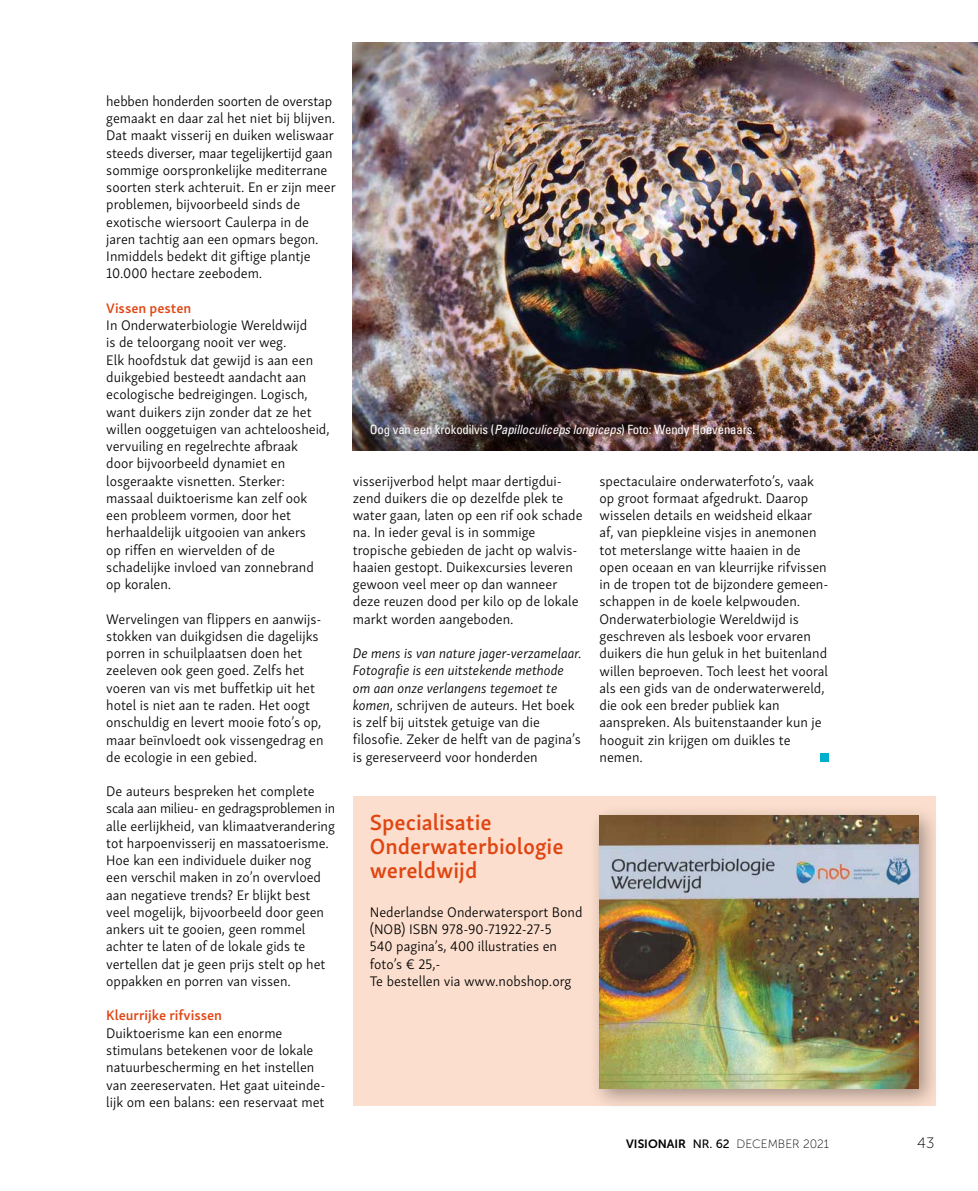
<style>
.page{position:relative;width:978px;height:1191px;background:#fff}
.page>*{position:absolute;margin:0;border:0;box-sizing:border-box;transform-origin:0 0}
.t1{font:600 22.5px/24px "Skolar Sans";color:#e04512}
.t2{font:15px "Museo Sans 100";color:#000}
.t3{font:300 14.25px/17.2px "Skolar Sans";color:#000}
.t4{font:600 14.25px "Skolar Sans";color:#e04512}
.t5{font:condensed 12.75px "Univers LT Std";letter-spacing:-.01em;color:#fff}
.t6{font:12px "Museo Sans 100";color:#000}
.s1{font-style:italic}
.s2{font-family:"Museo Sans 700"}
.s3{font-family:"Museo Sans 500"}
</style>
<div class="page">
<img style="left:353px;top:43px;width:625px;height:408px">
<div style="left:821px;top:753px;width:8px;height:8px;background:#00afcb"></div>
<div style="left:353px;top:796px;width:582px;height:310px;background:#fbdecd"></div>
<div style="left:588px;top:803px;width:353px;height:308px;background:#000;opacity:.35"></div>
<img style="left:600px;top:815px;width:318px;height:273px">
<p class="t3" style="left:106px;top:91px;width:231px">hebben honderden soorten de overstap gemaakt en daar zal het niet bij blijven.<br>Dat maakt visserij en duiken weliswaar steeds diverser, maar tegelijkertijd gaan sommige oorspronkelijke mediterrane soorten sterk achteruit. En er zijn meer problemen, bijvoorbeeld sinds de exotische wiersoort Caulerpa in de jaren tachtig aan een opmars begon.<br>Inmiddels bedekt dit giftige plantje 10.000 hectare zeebodem.</p>
<p class="t4" style="left:106px;top:297px;width:87px">Vissen pesten</p>
<p class="t3" style="left:106px;top:316px;width:225px">In Onderwaterbiologie Wereldwijd<br>is de teloorgang nooit ver weg.<br>Elk hoofdstuk dat gewijd is aan een duikgebied besteedt aandacht aan ecologische bedreigingen. Logisch, want duikers zijn zonder dat ze het willen ooggetuigen van achteloosheid, vervuiling en regelrechte afbraak<br>door bijvoorbeeld dynamiet en losgeraakte visnetten. Sterker: massaal duiktoerisme kan zelf ook een probleem vormen, door het herhaaldelijk uitgooien van ankers<br>op riffen en wiervelden of de schadelijke invloed van zonnebrand op koralen.</p>
<p class="t3" style="left:106px;top:609px;width:219px">Wervelingen van flippers en aanwijs&shy;stokken van duikgidsen die dagelijks porren in schuilplaatsen doen het zeeleven ook geen goed. Zelfs het voeren van vis met buffetkip uit het hotel is niet aan te raden. Het oogt onschuldig en levert mooie foto’s op, maar beïnvloedt ook vissengedrag en de ecologie in een gebied.</p>
<p class="t3" style="left:106px;top:781px;width:230px">De auteurs bespreken het complete scala aan milieu- en gedragsproblemen in alle eerlijkheid, van klimaatverandering tot harpoenvisserij en massatoerisme.<br>Hoe kan een individuele duiker nog een verschil maken in zo’n overvloed aan negatieve trends? Er blijkt best veel mogelijk, bijvoorbeeld door geen ankers uit te gooien, geen rommel achter te laten of de lokale gids te vertellen dat je geen prijs stelt op het oppakken en porren van vissen.</p>
<p class="t4" style="left:106px;top:1004px;width:117px">Kleurrijke rifvissen</p>
<p class="t3" style="left:106px;top:1023px;width:221px">Duiktoerisme kan een enorme stimulans betekenen voor de lokale natuurbescherming en het instellen van zeereservaten. Het gaat uiteinde&shy;lijk om een balans: een reservaat met</p>
<p class="t5" style="left:370px;top:421px;width:387px">Oog van een krokodilvis (<span class="s1">Papilloculiceps longiceps</span>) Foto: Wendy Hoevenaars.</p>
<p class="t3" style="left:353px;top:471px;width:231px">visserijverbod helpt maar dertigdui&shy;zend duikers die op dezelfde plek te water gaan, laten op een rif ook schade na. In ieder geval is in sommige tropische gebieden de jacht op walvis&shy;haaien gestopt. Duikexcursies leveren gewoon veel meer op dan wanneer deze reuzen dood per kilo op de lokale markt worden aangeboden.</p>
<p class="t3" style="left:353px;top:643px;width:230px"><span class="s1">De mens is van nature jager-verzamelaar.<br>Fotografie is een uitstekende methode om aan onze verlangens tegemoet te komen</span>, schrijven de auteurs. Het boek is zelf bij uitstek getuige van die filosofie. Zeker de helft van de pagina’s is gereserveerd voor honderden</p>
<p class="t3" style="left:600px;top:471px;width:230px">spectaculaire onderwaterfoto’s, vaak op groot formaat afgedrukt. Daarop wisselen details en weidsheid elkaar af, van piepkleine visjes in anemonen tot meterslange witte haaien in de open oceaan en van kleurrijke rifvissen in de tropen tot de bijzondere gemeen&shy;schappen in de koele kelpwouden.<br>Onderwaterbiologie Wereldwijd is geschreven als lesboek voor ervaren duikers die hun geluk in het buitenland willen beproeven. Toch leest het vooral als een gids van de onderwaterwereld, die ook een breder publiek kan aanspreken. Als buitenstaander kun je hooguit zin krijgen om duikles te nemen.</p>
<h1 class="t1" style="left:370px;top:808px;width:195px">Specialisatie<br>Onderwaterbiologie wereldwijd</h1>
<p class="t3" style="left:370px;top:902px;width:214px">Nederlandse Onderwatersport Bond (NOB) ISBN 978-90-71922-27-5<br>540 pagina’s, 400 illustraties en foto’s € 25,-<br>Te bestellen via www.nobshop.org</p>
<p class="t6" style="left:626px;top:1138px;width:204px"><span class="s2">VISIONAIR</span> <span class="s3">NR. 62</span> DECEMBER 2021</p>
<p class="t2" style="left:917px;top:1135px;width:19px">43</p>
</div>
